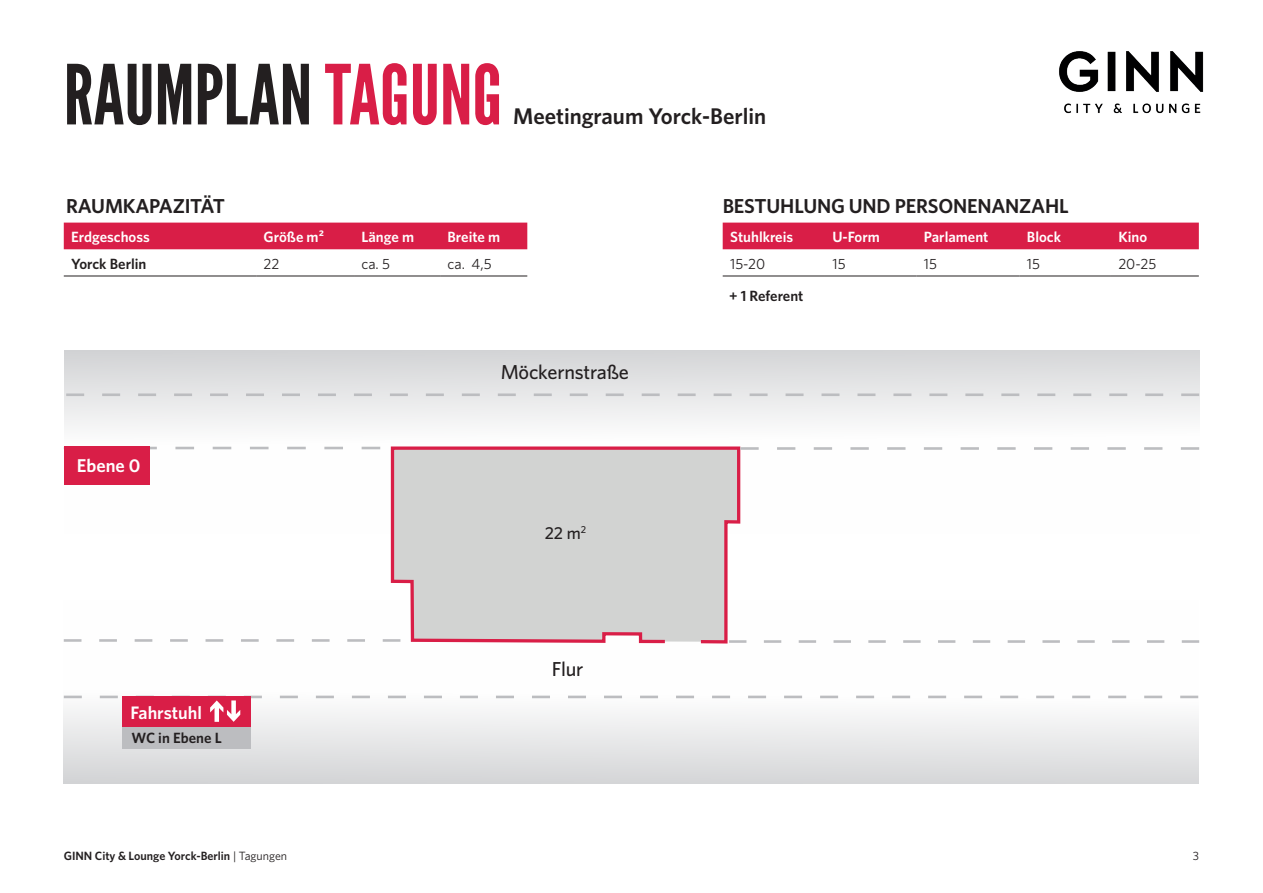
<style>
.page{position:relative;width:1263px;height:893px;background:#fff}
.page>*{position:absolute;margin:0;border:0;box-sizing:border-box;transform-origin:0 0}
.t1{font:82.5px "League Gothic";color:#231f20}
.t2{font:600 22.65px "Whitney";color:#231f20}
.t3{font:600 20.25px "Whitney";letter-spacing:-.01em;color:#231f20}
.t4{font:500 20.25px "Whitney";letter-spacing:-.01em;color:#231f20}
.t5{font:600 18.6px "Whitney";color:#fff}
.t6{font:600 18px "Whitney";color:#fff}
.t7{font:500 17.25px "Whitney";color:#231f20}
.t8{font:600 14.85px "Whitney";color:#fff}
.t9{font:600 14.85px "Whitney";color:#231f20}
.t10{font:14.85px "Whitney";color:#231f20}
.t11{font:600 12px "Whitney";color:#231f20}
.t12{font:12px "Whitney";color:#231f20}
.s1{color:#d91e47}
.s2{font-weight:400}
</style>
<div class="page">
<img style="left:1059px;top:51px;width:145px;height:63px">
<div style="left:64px;top:351px;width:1135px;height:183px;background:linear-gradient(to bottom,#dedfe0,#fff)"></div>
<svg style="left:63px;top:639px;width:1135px;height:145px"></svg>
<div style="left:123px;top:726px;width:128px;height:23px;background:#bcbdc0"></div>
<svg style="left:389px;top:445px;width:353px;height:200px;fill:#d2d3d2"></svg>
<div style="left:64px;top:223px;width:463px;height:26px;background:#d91e47"></div>
<hr style="left:64px;top:276px;width:192px;height:1px;background:#231f20">
<hr style="left:256px;top:276px;width:98px;height:1px;background:#231f20">
<hr style="left:354px;top:276px;width:86px;height:1px;background:#231f20">
<hr style="left:440px;top:276px;width:87px;height:1px;background:#231f20">
<div style="left:723px;top:223px;width:476px;height:26px;background:#d91e47"></div>
<hr style="left:723px;top:276px;width:102px;height:1px;background:#231f20">
<hr style="left:825px;top:276px;width:91px;height:1px;background:#231f20">
<hr style="left:916px;top:276px;width:103px;height:1px;background:#231f20">
<hr style="left:1019px;top:276px;width:92px;height:1px;background:#231f20">
<hr style="left:1111px;top:276px;width:88px;height:1px;background:#231f20">
<svg style="left:729px;top:640px;width:470px;height:3px"></svg>
<svg style="left:740px;top:447px;width:459px;height:3px"></svg>
<svg style="left:66px;top:393px;width:1133px;height:3px"></svg>
<svg style="left:149px;top:447px;width:231px;height:2px"></svg>
<svg style="left:64px;top:639px;width:336px;height:3px"></svg>
<div style="left:64px;top:447px;width:85px;height:38px;background:#d91e47"></div>
<div style="left:123px;top:696px;width:128px;height:30px;background:#d91e47"></div>
<svg style="left:64px;top:696px;width:1134px;height:26px"></svg>
<h1 class="t1" style="left:64px;top:46px;width:440px">RAUMPLAN <span class="s1">TAGUNG</span></h1>
<h2 class="t2" style="left:513px;top:101px;width:255px">Meetingraum Yorck-Berlin</h2>
<h3 class="t3" style="left:66px;top:192px;width:160px">RAUMKAPAZITÄT</h3>
<h3 class="t3" style="left:723px;top:192px;width:348px">BESTUHLUNG UND PERSONENANZAHL</h3>
<p class="t8" style="left:71px;top:227px;width:80px">Erdgeschoss</p>
<p class="t8" style="left:264px;top:227px;width:62px">Größe m²</p>
<p class="t8" style="left:361px;top:227px;width:54px">Länge m</p>
<p class="t8" style="left:447px;top:227px;width:54px">Breite m</p>
<p class="t9" style="left:71px;top:254px;width:77px">Yorck Berlin</p>
<p class="t10" style="left:264px;top:254px;width:17px">22</p>
<p class="t10" style="left:361px;top:254px;width:30px">ca. 5</p>
<p class="t10" style="left:447px;top:254px;width:46px">ca. 4,5</p>
<p class="t5" style="left:77px;top:453px;width:65px">Ebene 0</p>
<p class="t6" style="left:131px;top:700px;width:73px">Fahrstuhl</p>
<p class="t9" style="left:131px;top:728px;width:92px">WC in Ebene L</p>
<h3 class="t4" style="left:501px;top:359px;width:130px">Möckernstraße</h3>
<p class="t7" style="left:545px;top:521px;width:43px">22 m<sup>2</sup></p>
<h3 class="t4" style="left:552px;top:655px;width:33px">Flur</h3>
<p class="t8" style="left:730px;top:227px;width:65px">Stuhlkreis</p>
<p class="t8" style="left:832px;top:227px;width:49px">U-Form</p>
<p class="t8" style="left:924px;top:227px;width:66px">Parlament</p>
<p class="t8" style="left:1027px;top:227px;width:36px">Block</p>
<p class="t8" style="left:1118px;top:227px;width:30px">Kino</p>
<p class="t10" style="left:730px;top:254px;width:37px">15-20</p>
<p class="t10" style="left:832px;top:254px;width:15px">15</p>
<p class="t10" style="left:924px;top:254px;width:15px">15</p>
<p class="t10" style="left:1027px;top:254px;width:15px">15</p>
<p class="t10" style="left:1118px;top:254px;width:39px">20-25</p>
<p class="t9" style="left:729px;top:286px;width:76px">+ 1 Referent</p>
<p class="t11" style="left:64px;top:848px;width:225px">GINN City &amp; Lounge Yorck-Berlin <span class="s2">| Tagungen</span></p>
<p class="t12" style="left:1193px;top:848px;width:8px">3</p>
</div>
